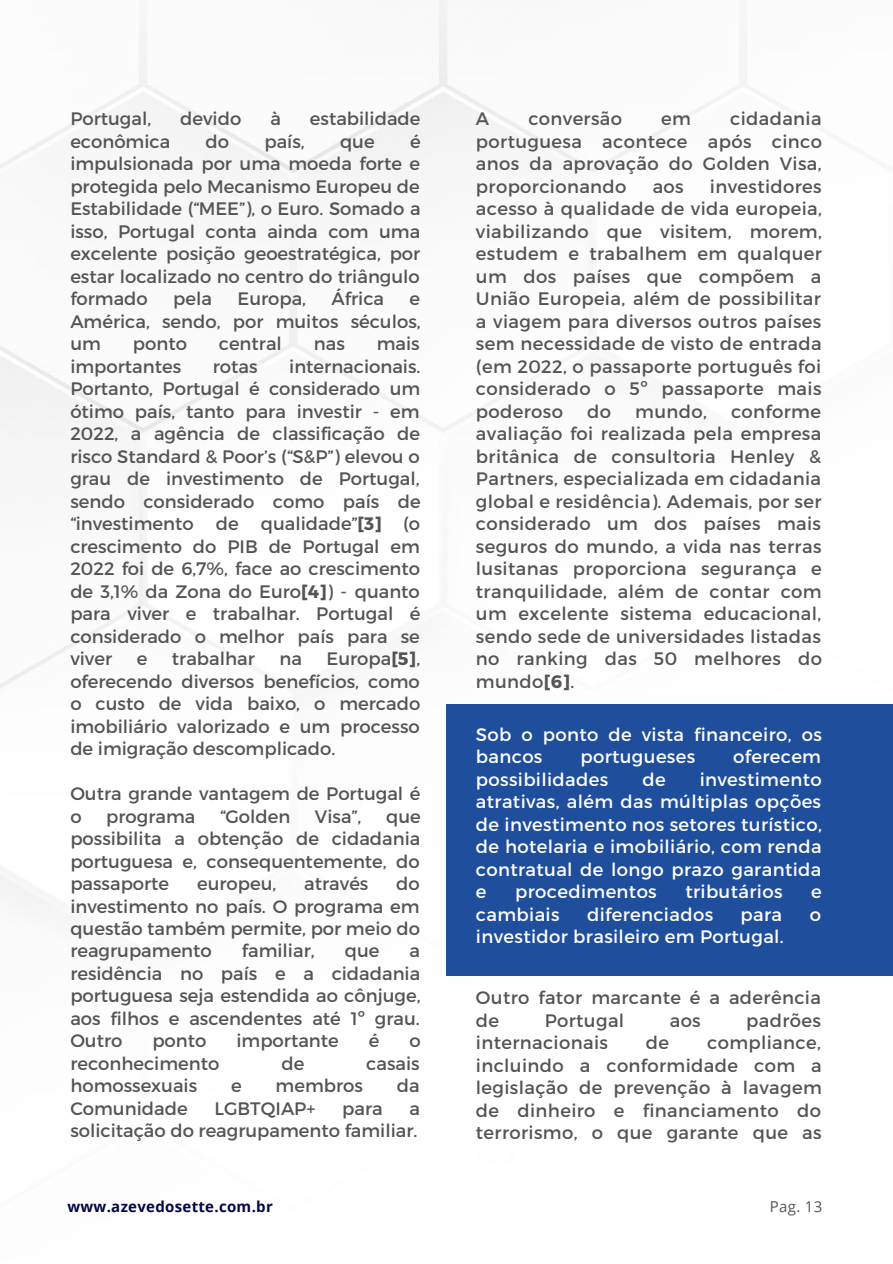
<style>
.page{position:relative;width:893px;height:1264px;background:#fff}
.page>*{position:absolute;margin:0;border:0;box-sizing:border-box;transform-origin:0 0}
.t1{font:18px/22.5px "Montserrat";color:#545454;text-align:justify}
.t2{font:18px/22.5px "Montserrat";letter-spacing:.02em;color:#fff}
.t3{font:18px/22.5px "Montserrat";letter-spacing:.02em;color:#545454}
.t4{font:700 15px "Open Sans";letter-spacing:.02em;color:#060644}
.t5{font:15px "Open Sans";color:#545454}
.s1{font-weight:700}
</style>
<div class="page">
<img style="left:0;top:0;width:892px;height:976px">
<div style="left:446px;top:703px;width:446px;height:272px;background:#1f4e9d"></div>
<p class="t1" style="left:70px;top:107px;width:82px">Portugal,</p>
<p class="t1" style="left:180px;top:107px;width:63px">devido</p>
<p class="t1" style="left:270px;top:107px;width:12px">à</p>
<p class="t1" style="left:310px;top:107px;width:112px">estabilidade</p>
<p class="t1" style="left:70px;top:129px;width:101px">econômica</p>
<p class="t1" style="left:205px;top:129px;width:25px">do</p>
<p class="t1" style="left:264px;top:129px;width:42px">país,</p>
<p class="t1" style="left:340px;top:129px;width:36px">que</p>
<p class="t1" style="left:70px;top:129px;width:352px;text-indent:339px">é impulsionada por uma moeda forte e protegida pelo Mecanismo Europeu de Estabilidade (“MEE”), o Euro. Somado a isso, Portugal conta ainda com uma excelente posição geoestratégica, por estar localizado no centro do triângulo formado</p>
<p class="t1" style="left:173px;top:287px;width:40px">pela</p>
<p class="t1" style="left:237px;top:287px;width:70px">Europa,</p>
<p class="t1" style="left:331px;top:287px;width:54px">África</p>
<p class="t1" style="left:70px;top:287px;width:352px;text-indent:339px">e América, sendo, por muitos séculos, um</p>
<p class="t1" style="left:133px;top:331px;width:56px">ponto</p>
<p class="t1" style="left:219px;top:331px;width:65px">central</p>
<p class="t1" style="left:314px;top:331px;width:32px">nas</p>
<p class="t1" style="left:377px;top:331px;width:44px">mais</p>
<p class="t1" style="left:70px;top:354px;width:112px">importantes</p>
<p class="t1" style="left:213px;top:354px;width:46px">rotas</p>
<p class="t1" style="left:70px;top:354px;width:352px;text-indent:219px">internacionais.<br>Portanto, Portugal é considerado um ótimo país, tanto para investir - em 2022, a agência de classificação de risco Standard &amp; Poor’s (“S&amp;P”) elevou o grau de investimento de Portugal, sendo considerado como país de “investimento de qualidade”<span class="s1">[3]</span> (o crescimento do PIB de Portugal em 2022 foi de 6,7%, face ao crescimento de 3,1% da Zona do Euro<span class="s1">[4]</span>) - quanto para viver e trabalhar. Portugal é considerado o melhor país para se viver</p>
<p class="t1" style="left:70px;top:646px;width:351px;text-indent:256px">Europa<span class="s1">[5]</span>, oferecendo diversos benefícios, como o custo de vida baixo, o mercado imobiliário valorizado e um processo de imigração descomplicado.</p>
<p class="t1" style="left:70px;top:781px;width:352px">Outra grande vantagem de Portugal é o</p>
<p class="t1" style="left:137px;top:646px;width:12px">e</p>
<p class="t1" style="left:172px;top:646px;width:84px">trabalhar</p>
<p class="t1" style="left:279px;top:646px;width:24px">na</p>
<p class="t1" style="left:106px;top:804px;width:91px">programa</p>
<p class="t1" style="left:220px;top:804px;width:72px">“Golden</p>
<p class="t1" style="left:315px;top:804px;width:48px">Visa”,</p>
<p class="t1" style="left:70px;top:804px;width:352px;text-indent:316px">que possibilita a obtenção de cidadania portuguesa e, consequentemente, do passaporte</p>
<p class="t1" style="left:197px;top:871px;width:81px">europeu,</p>
<p class="t1" style="left:304px;top:871px;width:66px">através</p>
<p class="t1" style="left:70px;top:871px;width:351px;text-indent:326px">do investimento no país. O programa em questão também permite, por meio do reagrupamento</p>
<p class="t1" style="left:242px;top:938px;width:74px">familiar,</p>
<p class="t1" style="left:345px;top:938px;width:36px">que</p>
<p class="t1" style="left:70px;top:938px;width:352px;text-indent:339px">a residência no país e a cidadania portuguesa seja estendida ao cônjuge, aos filhos e ascendentes até 1º grau.<br>Outro</p>
<p class="t1" style="left:152px;top:1028px;width:56px">ponto</p>
<p class="t1" style="left:236px;top:1028px;width:104px">importante</p>
<p class="t1" style="left:369px;top:1028px;width:12px">é</p>
<p class="t1" style="left:409px;top:1028px;width:13px">o</p>
<p class="t1" style="left:70px;top:1051px;width:150px">reconhecimento</p>
<p class="t1" style="left:281px;top:1051px;width:24px">de</p>
<p class="t1" style="left:366px;top:1051px;width:55px">casais</p>
<p class="t1" style="left:70px;top:1073px;width:128px">homossexuais</p>
<p class="t1" style="left:231px;top:1073px;width:12px">e</p>
<p class="t1" style="left:275px;top:1073px;width:89px">membros</p>
<p class="t1" style="left:397px;top:1073px;width:24px">da</p>
<p class="t1" style="left:70px;top:1096px;width:119px">Comunidade</p>
<p class="t1" style="left:214px;top:1096px;width:102px">LGBTQIAP+</p>
<p class="t1" style="left:342px;top:1096px;width:42px">para</p>
<p class="t1" style="left:70px;top:1096px;width:351px;text-align:right">a<br>solicitação do reagrupamento familiar.</p>
<p class="t1" style="left:476px;top:107px;width:15px">A</p>
<p class="t3" style="left:528px;top:107px;width:95px">conversão</p>
<p class="t1" style="left:661px;top:107px;width:31px">em</p>
<p class="t1" style="left:476px;top:107px;width:347px;text-indent:254px">cidadania portuguesa acontece após cinco anos da aprovação do Golden Visa, proporcionando</p>
<p class="t1" style="left:476px;top:174px;width:347px;text-indent:234px">investidores acesso à qualidade de vida europeia, viabilizando que visitem, morem, estudem e trabalhem em qualquer um dos países que compõem a União Europeia, além de possibilitar a viagem para diversos outros países sem necessidade de visto de entrada (em 2022, o passaporte português foi considerado o 5º passaporte mais poderoso</p>
<p class="t1" style="left:652px;top:174px;width:33px">aos</p>
<p class="t1" style="left:476px;top:399px;width:347px;text-indent:255px">conforme avaliação foi realizada pela empresa britânica de consultoria Henley &amp; Partners, especializada em cidadania global e residência). Ademais, por ser considerado um dos países mais seguros do mundo, a vida nas terras lusitanas proporciona segurança e tranquilidade, além de contar com um excelente sistema educacional, sendo sede de universidades listadas no ranking das 50 melhores do mundo<span class="s1">[6]</span>.</p>
<p class="t1" style="left:587px;top:399px;width:25px">do</p>
<p class="t1" style="left:635px;top:399px;width:73px">mundo,</p>
<p class="t2" style="left:476px;top:722px;width:347px">Sob o ponto de vista financeiro, os bancos</p>
<p class="t2" style="left:580px;top:744px;width:116px">portugueses</p>
<p class="t2" style="left:733px;top:744px;width:89px">oferecem</p>
<p class="t2" style="left:476px;top:767px;width:134px">possibilidades</p>
<p class="t2" style="left:642px;top:767px;width:25px">de</p>
<p class="t2" style="left:476px;top:767px;width:347px;text-align:justify;text-indent:224px">investimento atrativas, além das múltiplas opções de investimento nos setores turístico, de hotelaria e imobiliário, com renda contratual de longo prazo garantida e</p>
<p class="t2" style="left:515px;top:879px;width:143px">procedimentos</p>
<p class="t2" style="left:685px;top:879px;width:99px">tributários</p>
<p class="t2" style="left:811px;top:879px;width:12px">e</p>
<p class="t2" style="left:476px;top:902px;width:85px">cambiais</p>
<p class="t2" style="left:587px;top:902px;width:128px">diferenciados</p>
<p class="t2" style="left:740px;top:902px;width:43px">para</p>
<p class="t2" style="left:809px;top:902px;width:13px">o</p>
<p class="t2" style="left:476px;top:924px;width:309px">investidor brasileiro em Portugal.</p>
<p class="t3" style="left:476px;top:985px;width:346px">Outro fator marcante é a aderência de</p>
<p class="t3" style="left:544px;top:1008px;width:81px">Portugal</p>
<p class="t1" style="left:669px;top:1008px;width:33px">aos</p>
<p class="t3" style="left:746px;top:1008px;width:76px">padrões</p>
<p class="t3" style="left:476px;top:1030px;width:133px">internacionais</p>
<p class="t1" style="left:646px;top:1030px;width:25px">de</p>
<p class="t1" style="left:476px;top:1030px;width:347px;text-indent:231px">compliance, incluindo a conformidade com a legislação de prevenção à lavagem de dinheiro e financiamento do terrorismo, o que garante que as</p>
<p class="t4" style="left:67px;top:1195px;width:207px">www.azevedosette.com.br</p>
<p class="t5" style="left:769px;top:1195px;width:54px">Pag. 13</p>
</div>
